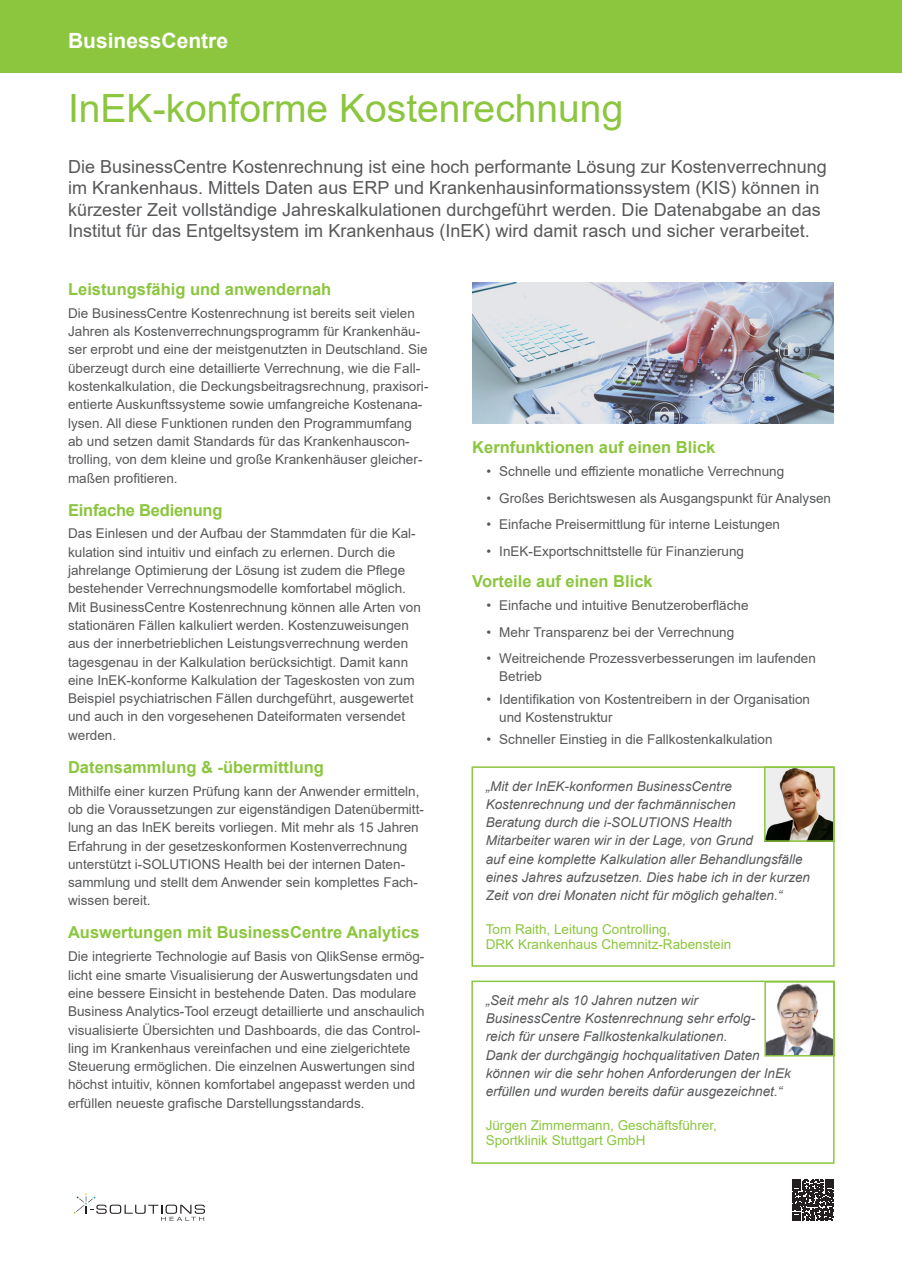
<style>
.page{position:relative;width:902px;height:1272px;background:#fff}
.page>*{position:absolute;margin:0;border:0;box-sizing:border-box;transform-origin:0 0}
.Produkttitel{font:39px "Arial";color:#8bc63e}
.t1{font:700 21px "Arial";color:#fff}
.Einleitungstext{font:18px/21.6px "Arial";color:#57585a}
.Überschriften{font:700 16.5px "Arial";color:#8bc63e}
.Text{font:13.5px/18.3px "Arial";color:#57585a}
.Text-2{font:italic 13.5px/18.3px "Arial";color:#57585a}
.Text-3{font:13.5px "Arial";color:#8bc63e}
</style>
<div class="page">
<div style="left:0;top:0;width:901px;height:72px;background:#8bc63e"></div>
<svg style="left:74px;top:1193px;width:131px;height:27px"></svg>
<svg style="left:792px;top:1179px;width:41px;height:41px"></svg>
<img style="left:767px;top:769px;width:64px;height:69px">
<div style="left:764px;top:766px;width:70px;height:75px;border:2px solid #8bc63e"></div>
<div style="left:471px;top:766px;width:363px;height:200px;border:2px solid #8bc63e"></div>
<img style="left:767px;top:984px;width:64px;height:69px">
<div style="left:764px;top:981px;width:71px;height:75px;border:2px solid #8bc63e"></div>
<div style="left:471px;top:980px;width:363px;height:183px;border:2px solid #8bc63e"></div>
<img style="left:472px;top:283px;width:361px;height:140px">
<h2 class="t1" style="left:68px;top:26px;width:161px">BusinessCentre</h2>
<p class="Produkttitel" style="left:68px;top:81px;width:556px">InEK-konforme Kostenrechnung</p>
<p class="Einleitungstext" style="left:68px;top:155px;width:760px">Die BusinessCentre Kostenrechnung ist eine hoch performante Lösung zur Kostenverrechnung im Krankenhaus. Mittels Daten aus ERP und Krankenhausinformationssystem (KIS) können in kürzester Zeit vollständige Jahreskalkulationen durchgeführt werden. Die Datenabgabe an das Institut für das Entgeltsystem im Krankenhaus (InEK) wird damit rasch und sicher verarbeitet.</p>
<p class="Überschriften" style="left:68px;top:277px;width:265px">Leistungsfähig und anwendernah</p>
<p class="Text" style="left:68px;top:304px;width:362px">Die BusinessCentre Kostenrechnung ist bereits seit vielen Jahren als Kostenverrechnungsprogramm für Krankenhäu&shy;ser erprobt und eine der meistgenutzten in Deutschland. Sie überzeugt durch eine detaillierte Verrechnung, wie die Fall&shy;kostenkalkulation, die Deckungsbeitragsrechnung, praxisori&shy;entierte Auskunftssysteme sowie umfangreiche Kostenana&shy;lysen. All diese Funktionen runden den Programmumfang ab und setzen damit Standards für das Krankenhauscon-</p>
<p class="Text" style="left:68px;top:450px;width:356px">trolling, von dem kleine und große Krankenhäuser gleicher&shy;maßen profitieren.</p>
<p class="Überschriften" style="left:68px;top:498px;width:156px">Einfache Bedienung</p>
<p class="Text" style="left:68px;top:524px;width:349px">Das Einlesen und der Aufbau der Stammdaten für die Kal-</p>
<p class="Text" style="left:68px;top:542px;width:354px">kulation sind intuitiv und einfach zu erlernen. Durch die jahrelange Optimierung der Lösung ist zudem die Pflege bestehender Verrechnungsmodelle komfortabel möglich.<br>Mit BusinessCentre Kostenrechnung können alle Arten von stationären Fällen kalkuliert werden. Kostenzuweisungen aus der innerbetrieblichen Leistungsverrechnung werden tagesgenau in der Kalkulation berücksichtigt. Damit kann eine InEK-konforme Kalkulation der Tageskosten von zum Beispiel psychiatrischen Fällen durchgeführt, ausgewertet und auch in den vorgesehenen Dateiformaten versendet werden.</p>
<p class="Überschriften" style="left:68px;top:755px;width:257px">Datensammlung &amp; -übermittlung</p>
<p class="Text" style="left:68px;top:781px;width:357px">Mithilfe einer kurzen Prüfung kann der Anwender ermitteln, ob die Voraussetzungen zur eigenständigen Datenübermitt&shy;lung an das InEK bereits vorliegen. Mit mehr als 15 Jahren Erfahrung in der gesetzeskonformen Kostenverrechnung unterstützt i-SOLUTIONS Health bei der internen Daten&shy;sammlung und stellt dem Anwender sein komplettes Fach&shy;wissen bereit.</p>
<p class="Überschriften" style="left:68px;top:921px;width:353px">Auswertungen mit BusinessCentre Analytics</p>
<p class="Text" style="left:68px;top:947px;width:358px">Die integrierte Technologie auf Basis von QlikSense ermög&shy;licht eine smarte Visualisierung der Auswertungsdaten und eine bessere Einsicht in bestehende Daten. Das modulare Business Analytics-Tool erzeugt detaillierte und anschaulich visualisierte Übersichten und Dashboards, die das Control&shy;ling im Krankenhaus vereinfachen und eine zielgerichtete Steuerung ermöglichen. Die einzelnen Auswertungen sind höchst intuitiv, können komfortabel angepasst werden und erfüllen neueste grafische Darstellungsstandards.</p>
<p class="Überschriften" style="left:472px;top:436px;width:244px">Kernfunktionen auf einen Blick</p>
<p class="Text" style="left:486px;top:462px;width:299px">• Schnelle und effiziente monatliche Verrechnung</p>
<p class="Text" style="left:486px;top:488px;width:346px">• Großes Berichtswesen als Ausgangspunkt für Analysen</p>
<p class="Text" style="left:486px;top:515px;width:295px">• Einfache Preisermittlung für interne Leistungen</p>
<p class="Text" style="left:486px;top:542px;width:259px">• InEK-Exportschnittstelle für Finanzierung</p>
<p class="Überschriften" style="left:472px;top:570px;width:182px">Vorteile auf einen Blick</p>
<p class="Text" style="left:486px;top:596px;width:263px">• Einfache und intuitive Benutzeroberfläche</p>
<p class="Text" style="left:486px;top:622px;width:249px">• Mehr Transparenz bei der Verrechnung</p>
<p class="Text" style="left:499px;top:649px;width:318px;text-indent:-13px">• Weitreichende Prozessverbesserungen im laufenden<br>Betrieb</p>
<p class="Text" style="left:499px;top:689px;width:312px;text-indent:-13px">• Identifikation von Kostentreibern in der Organisation und Kostenstruktur</p>
<p class="Text" style="left:486px;top:730px;width:287px">• Schneller Einstieg in die Fallkostenkalkulation</p>
<p class="Text-2" style="left:485px;top:776px;width:326px">„Mit der InEK-konformen BusinessCentre Kostenrechnung und der fachmännischen<br>Beratung durch die i-SOLUTIONS Health<br>Mitarbeiter waren wir in der Lage, von Grund<br>auf eine komplette Kalkulation aller Behandlungsfälle eines Jahres aufzusetzen. Dies habe ich in der kurzen Zeit von drei Monaten nicht für möglich gehalten.“</p>
<p class="Text-3" style="left:485px;top:919px;width:186px">Tom Raith, Leitung Controlling,</p>
<p class="Text-3" style="left:485px;top:934px;width:247px">DRK Krankenhaus Chemnitz-Rabenstein</p>
<p class="Text-2" style="left:485px;top:990px;width:306px">„Seit mehr als 10 Jahren nutzen wir BusinessCentre Kostenrechnung sehr erfolg-<br>reich für unsere Fallkostenkalkulationen.<br>Dank der durchgängig hochqualitativen Daten können wir die sehr hohen Anforderungen der InEk erfüllen und wurden bereits dafür ausgezeichnet.“</p>
<p class="Text-3" style="left:485px;top:1115px;width:233px">Jürgen Zimmermann, Geschäftsführer,</p>
<p class="Text-3" style="left:485px;top:1130px;width:161px">Sportklinik Stuttgart GmbH</p>
</div>
